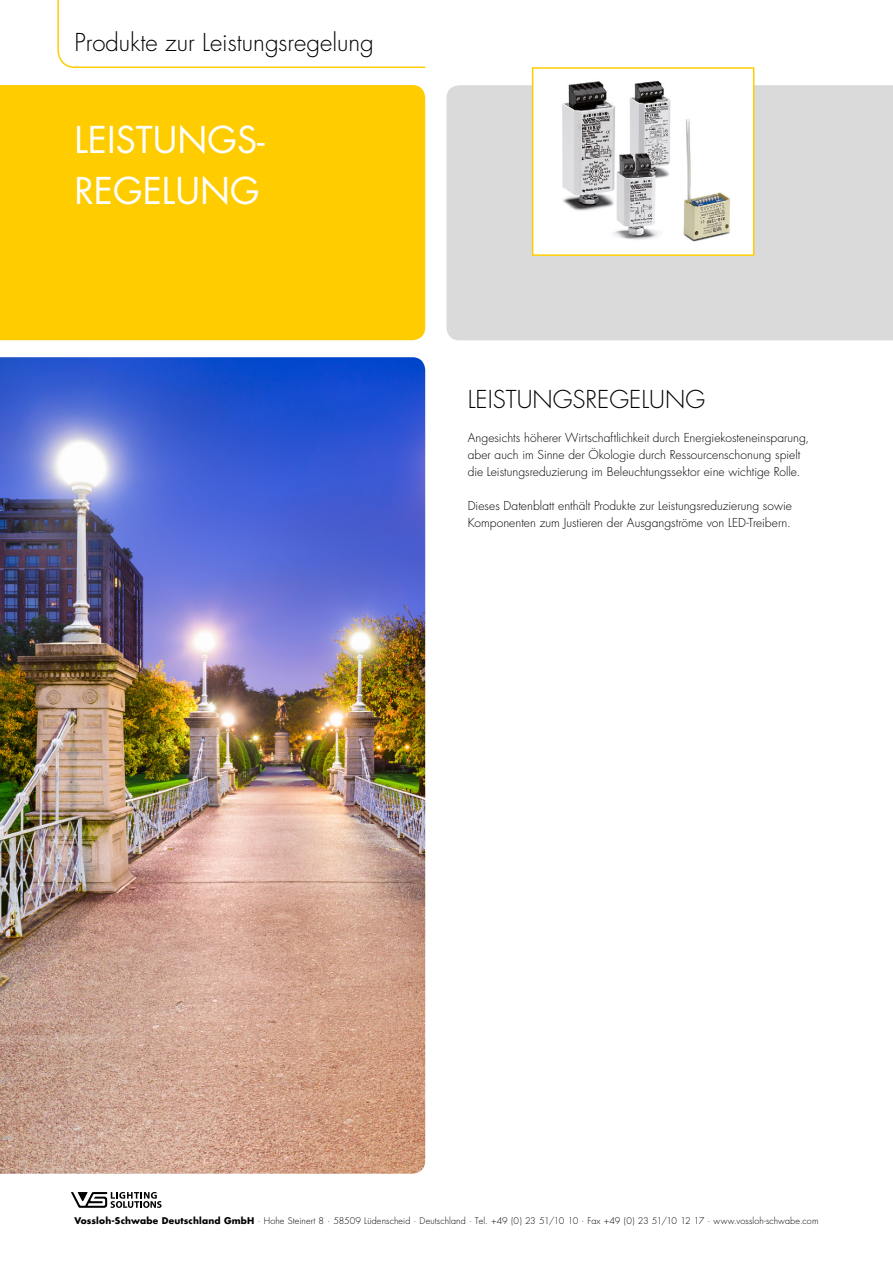
<style>
.page{position:relative;width:893px;height:1263px;background:#fff}
.page>*{position:absolute;margin:0;border:0;box-sizing:border-box;transform-origin:0 0}
.t1{font:36px/51px "Futura";color:#fff}
.t2{font:300 24px "Futura";color:#000}
.t3{font:300 12px/17px "Futura";color:#000}
.t4{font:300 9px "Futura";letter-spacing:.01em;color:#000}
.s1{font-weight:700}
</style>
<div class="page">
<div style="left:0;top:85px;width:425px;height:255px;background:#fc0"></div>
<div style="left:446px;top:85px;width:447px;height:255px;background:#dadada"></div>
<svg style="left:71px;top:1192px;width:91px;height:16px"></svg>
<svg style="left:57px;top:0;width:369px;height:68px"></svg>
<img style="left:0;top:357px;width:425px;height:817px">
<div style="left:533px;top:68px;width:221px;height:187px;background:#fff"></div>
<img style="left:562px;top:81px;width:169px;height:161px">
<div style="left:532px;top:67px;width:222px;height:189px;border:2px solid #fc0"></div>
<h2 class="t2" style="left:74px;top:27px;width:301px">Produkte zur Leistungsregelung</h2>
<h1 class="t1" style="left:74px;top:115px;width:192px">LEISTUNGS-<br>REGELUNG</h1>
<h2 class="t2" style="left:468px;top:385px;width:239px">LEISTUNGSREGELUNG</h2>
<p class="t3" style="left:468px;top:430px;width:343px">Angesichts höherer Wirtschaftlichkeit durch Energiekosteneinsparung, aber auch im Sinne der Ökologie durch Ressourcenschonung spielt die Leistungsreduzierung im Beleuchtungssektor eine wichtige Rolle.</p>
<p class="t3" style="left:468px;top:498px;width:326px">Dieses Datenblatt enthält Produkte zur Leistungsreduzierung sowie<br>Komponenten zum Justieren der Ausgangströme von LED-Treibern.</p>
<p class="t4" style="left:74px;top:1216px;width:746px"><span class="s1">Vossloh-Schwabe Deutschland GmbH</span> · Hohe Steinert 8 · 58509 Lüdenscheid · Deutschland · Tel. +49 (0) 23 51/10 10 · Fax +49 (0) 23 51/10 12 17 · www.vossloh-schwabe.com</p>
</div>
